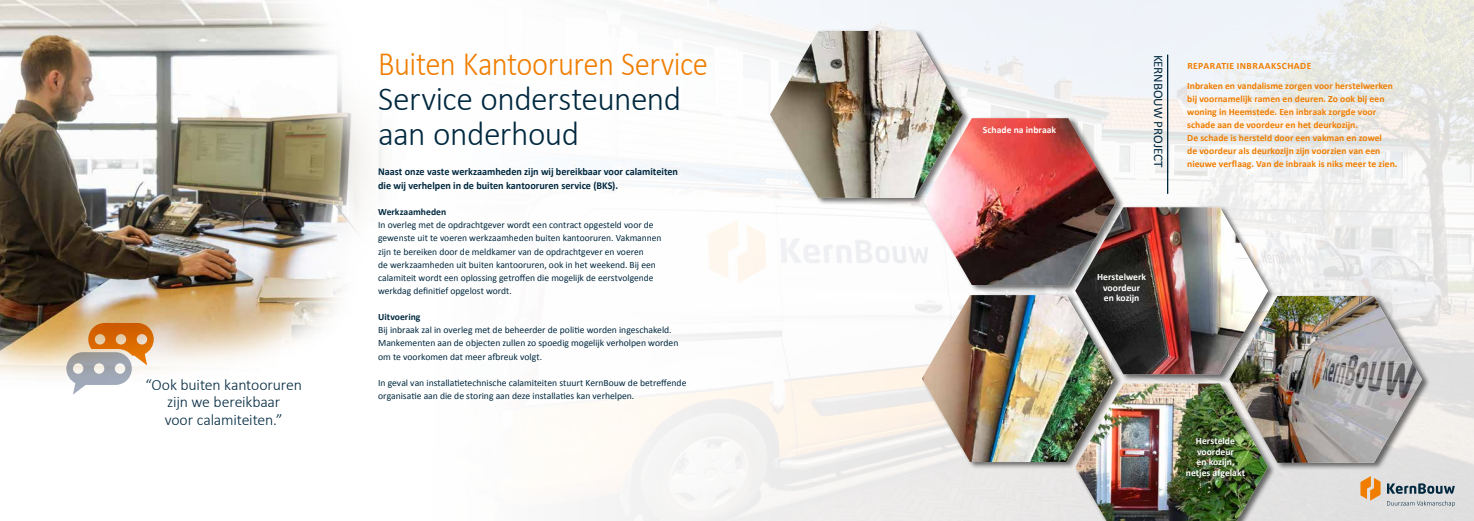
<style>
.page{position:relative;width:1474px;height:521px;background:#fff}
.page>*{position:absolute;margin:0;border:0;box-sizing:border-box;transform-origin:0 0}
.t1{font:300 34.12px/35px "Calibri";letter-spacing:-.015em;color:#00283f}
.t2{font:300 34.12px "Calibri";letter-spacing:-.015em;color:#f07d00;scale:.9 1}
.t3{font:300 15.75px/17.5px "Calibri";letter-spacing:-.01em;color:#00283f;text-align:center}
.t4{font:13.12px "Calibri";letter-spacing:-.01em;color:#00283f}
.t5{font:700 10.5px/14px "Calibri";color:#00283f}
.t6{font:9.62px/13.1px "Calibri";letter-spacing:-.005em;color:#00283f}
.t7{font:700 9.62px/13.1px "Calibri";color:#f07d00}
.t8{font:700 9.62px/10.5px "Calibri";color:#fff;text-align:center}
.t9{font:700 9.62px "Calibri";color:#00283f}
</style>
<div class="page">
<img style="left:595px;top:0;width:878px;height:521px">
<svg style="left:1386px;top:501px;width:68px;height:6px"></svg>
<svg style="left:1386px;top:483px;width:68px;height:11px"></svg>
<svg style="left:1360px;top:476px;width:20px;height:25px"></svg>
<hr style="left:1166px;top:55px;width:2px;height:139px;background:#00283f">
<img style="left:0;top:0;width:382px;height:376px">
<div style="left:769px;top:29px;width:202px;height:177px;background:#000;opacity:.55"></div>
<img style="left:770px;top:31px;width:192px;height:167px">
<div style="left:923px;top:116px;width:201px;height:177px;background:#000;opacity:.55"></div>
<img style="left:925px;top:118px;width:191px;height:167px">
<div style="left:921px;top:293px;width:201px;height:177px;background:#000;opacity:.55"></div>
<img style="left:921px;top:295px;width:154px;height:167px">
<div style="left:1075px;top:205px;width:201px;height:177px;background:#000;opacity:.55"></div>
<img style="left:1075px;top:207px;width:192px;height:167px">
<div style="left:1075px;top:382px;width:201px;height:139px;background:#000;opacity:.55"></div>
<img style="left:1075px;top:383px;width:192px;height:138px">
<div style="left:1229px;top:294px;width:201px;height:176px;background:#000;opacity:.55"></div>
<img style="left:1229px;top:296px;width:192px;height:167px">
<div style="left:1183px;top:435px;width:68px;height:49px;background:#000;opacity:.75"></div>
<svg style="left:66px;top:323px;width:88px;height:72px"></svg>
<h2 class="t3" style="left:145px;top:377px;width:158px">“Ook buiten kantooruren zijn we bereikbaar<br>voor calamiteiten.”</h2>
<h1 class="t2" style="left:378px;top:52px;width:368px">Buiten Kantooruren Service</h1>
<h1 class="t1" style="left:378px;top:84px;width:304px">Service ondersteunend aan onderhoud</h1>
<p class="t5" style="left:378px;top:164px;width:301px">Naast onze vaste werkzaamheden zijn wij bereikbaar voor calamiteiten die wij verhelpen in de buiten kantooruren service (BKS).</p>
<p class="t9" style="left:378px;top:206px;width:70px">Werkzaamheden</p>
<p class="t6" style="left:378px;top:218px;width:285px">In overleg met de opdrachtgever wordt een contract opgesteld voor de gewenste uit te voeren werkzaamheden buiten kantooruren. Vakmannen zijn te bereiken door de meldkamer van de opdrachtgever en voeren<br>de werkzaamheden uit buiten kantooruren, ook in het weekend. Bij een calamiteit wordt een oplossing getroffen die mogelijk de eerstvolgende werkdag definitief opgelost wordt.</p>
<p class="t9" style="left:378px;top:311px;width:44px">Uitvoering</p>
<p class="t6" style="left:378px;top:323px;width:302px">Bij inbraak zal in overleg met de beheerder de politie worden ingeschakeld.<br>Mankementen aan de objecten zullen zo spoedig mogelijk verholpen worden om te voorkomen dat meer afbreuk volgt.</p>
<p class="t6" style="left:378px;top:376px;width:310px">In geval van installatietechnische calamiteiten stuurt KernBouw de betreffende organisatie aan die de storing aan deze installaties kan verhelpen.</p>
<p class="t8" style="left:982px;top:124px;width:75px">Schade na inbraak</p>
<h3 class="t4" style="left:1166px;top:55px;width:114px;rotate:90deg">KERNBOUW PROJECT</h3>
<p class="t7" style="left:1187px;top:56px;width:207px;line-height:19.2px">REPARATIE INBRAAKSCHADE<br>Inbraken en vandalisme zorgen voor herstelwerken</p>
<p class="t7" style="left:1187px;top:92px;width:212px">bij voornamelijk ramen en deuren. Zo ook bij een woning in Heemstede. Een inbraak zorgde voor schade aan de voordeur en het deurkozijn.<br>De schade is hersteld door een vakman en zowel<br>de voordeur als deurkozijn zijn voorzien van een nieuwe verflaag. Van de inbraak is niks meer te zien.</p>
<p class="t8" style="left:1097px;top:272px;width:50px">Herstelwerk voordeur en kozijn</p>
<p class="t8" style="left:1185px;top:436px;width:61px">Herstelde voordeur<br>en kozijn, netjes afgelakt</p>
</div>
